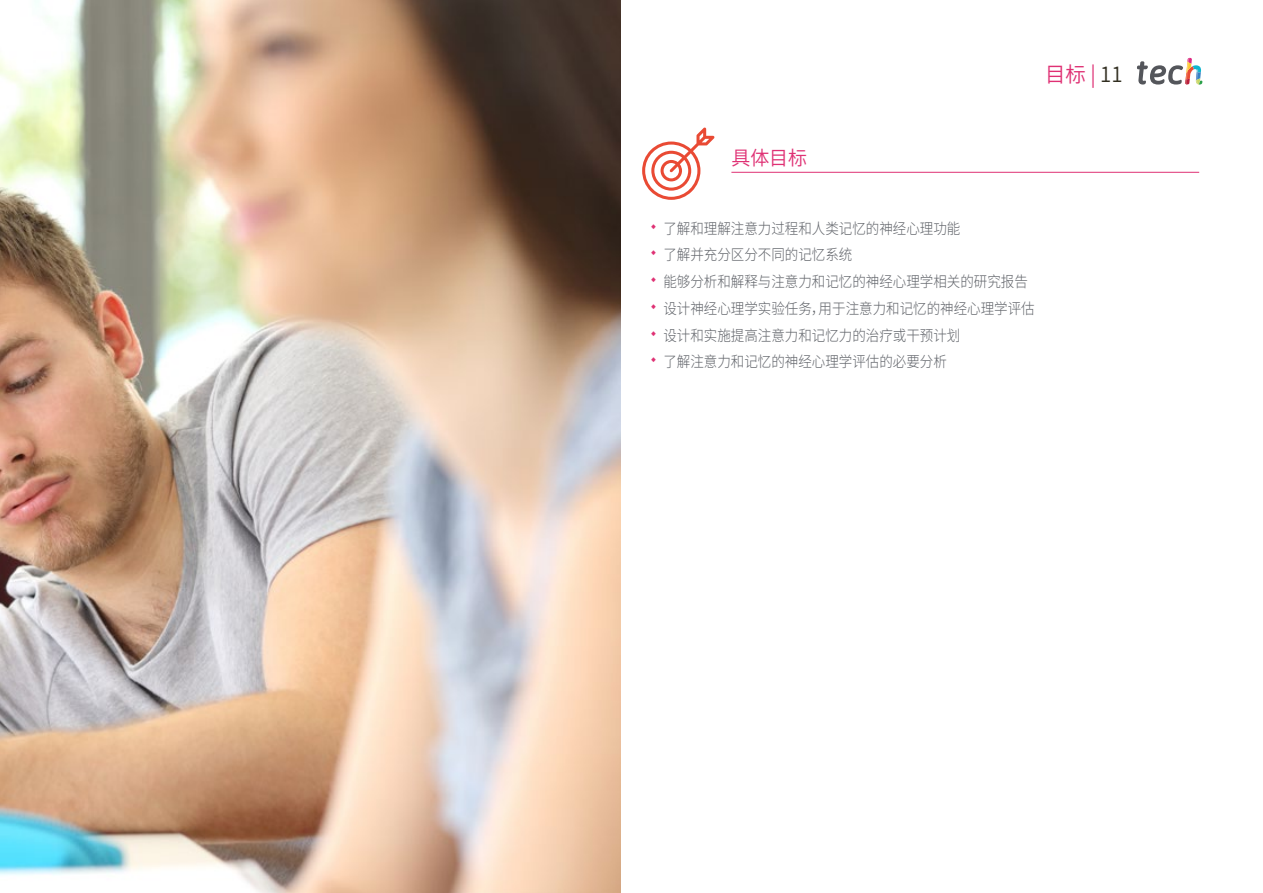
<style>
.page{position:relative;width:1263px;height:893px;background:#fff}
.page>*{position:absolute;margin:0;border:0;box-sizing:border-box;transform-origin:0 0}
.t1{font:21px "Source Han Sans CN";color:#df3174}
.t2{font:19.5px "Source Han Sans CN";color:#df3174}
.t3{font:300 15px/26.7px "Source Han Sans CN";color:#61646a;scale:.9 1}
.s1{color:#312e20}
</style>
<div class="page">
<img style="left:0;top:0;width:621px;height:893px">
<hr style="left:731px;top:172px;width:468px;height:1px;background:#df3174">
<svg style="left:642px;top:127px;width:72px;height:73px"></svg>
<svg style="left:1137px;top:58px;width:65px;height:27px"></svg>
<h1 class="t1" style="left:1045px;top:62px;width:79px">目标 | <span class="s1">11</span></h1>
<h2 class="t2" style="left:731px;top:147px;width:77px">具体目标</h2>
<p class="t3" style="left:663px;top:215px;width:414px">了解和理解注意力过程和人类记忆的神经心理功能<br>了解并充分区分不同的记忆系统<br>能够分析和解释与注意力和记忆的神经心理学相关的研究报告设计神经心理学实验任务，用于注意力和记忆的神经心理学评估设计和实施提高注意力和记忆力的治疗或干预计划<br>了解注意力和记忆的神经心理学评估的必要分析</p>
</div>
